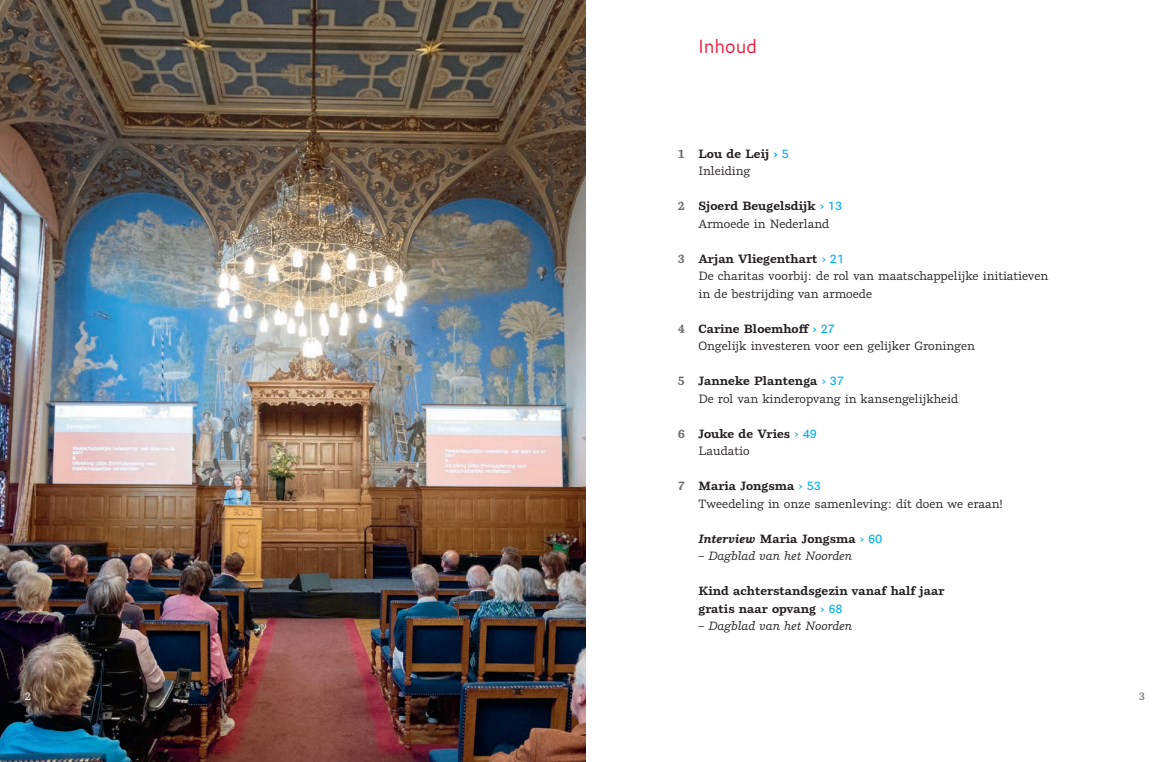
<style>
.page{position:relative;width:1170px;height:762px;background:#fff}
.page>*{position:absolute;margin:0;border:0;box-sizing:border-box;transform-origin:0 0}
.t1{font:18.75px "Parry Grotesque";color:#ed1a3a}
.t2{font:11.88px/17.5px "Parry";color:#231f20}
.t3{font:700 11.88px/17.5px "Parry";color:#231f20}
.t4{font:italic 11.88px "Parry";color:#231f20}
.t5{font:600 10.62px "Parry";color:#fff}
.t6{font:600 10.62px "Parry";color:#6c6d70}
.s1{color:#6c6d70}
.s2{color:#00aeef}
.s3{font-family:"Parry Grotesque";font-weight:600;color:#00aeef}
.s4{font-weight:400}
.s5{font-weight:700;color:#6c6d70}
.s6{font-weight:700}
.s7{font-style:italic}
.s8{font-style:normal}
</style>
<div class="page">
<img style="left:0;top:0;width:585px;height:762px">
<h1 class="t1" style="left:698px;top:33px;width:60px">Inhoud</h1>
<p class="t3" style="left:698px;top:144px;width:92px;text-indent:-21px"><span class="s1">1</span> Lou de Leij <span class="s2">›</span> <span class="s3">5<br></span><span class="s4">Inleiding</span></p>
<p class="t2" style="left:698px;top:197px;width:145px;text-indent:-21px"><span class="s5">2</span> <span class="s6">Sjoerd Beugelsdijk</span> <span class="s3">› 13<br></span>Armoede in Nederland</p>
<p class="t2" style="left:698px;top:249px;width:351px;text-indent:-21px"><span class="s5">3</span> <span class="s6">Arjan Vliegenthart</span> <span class="s3">› 21<br></span>De charitas voorbij: de rol van maatschappelijke initiatieven in de bestrijding van armoede</p>
<p class="t2" style="left:698px;top:319px;width:278px;text-indent:-21px"><span class="s5">4</span> <span class="s6">Carine Bloemhoff</span> <span class="s3">› 27<br></span>Ongelijk investeren voor een gelijker Groningen</p>
<p class="t2" style="left:698px;top:372px;width:261px;text-indent:-21px"><span class="s5">5</span> <span class="s6">Janneke Plantenga</span> <span class="s3">› 37<br></span>De rol van kinderopvang in kansengelijkheid</p>
<p class="t3" style="left:698px;top:424px;width:120px;text-indent:-21px"><span class="s1">6</span> Jouke de Vries <span class="s3">› 49<br></span><span class="s4">Laudatio</span></p>
<p class="t2" style="left:698px;top:477px;width:306px;text-indent:-21px"><span class="s5">7</span> <span class="s6">Maria Jongsma</span> <span class="s3">› 53<br></span>Tweedeling in onze samenleving: dít doen we eraan!</p>
<p class="t3" style="left:698px;top:529px;width:185px"><span class="s7">Interview</span> Maria Jongsma <span class="s3">› 60</span></p>
<p class="t4" style="left:698px;top:547px;width:155px"><span class="s8">–</span> Dagblad van het Noorden</p>
<p class="t3" style="left:698px;top:582px;width:247px">Kind achterstandsgezin vanaf half jaar gratis naar opvang <span class="s3">› 68</span></p>
<p class="t4" style="left:698px;top:617px;width:155px"><span class="s8">–</span> Dagblad van het Noorden</p>
<p class="t5" style="left:25px;top:689px;width:8px">2</p>
<p class="t6" style="left:1138px;top:689px;width:8px">3</p>
</div>
